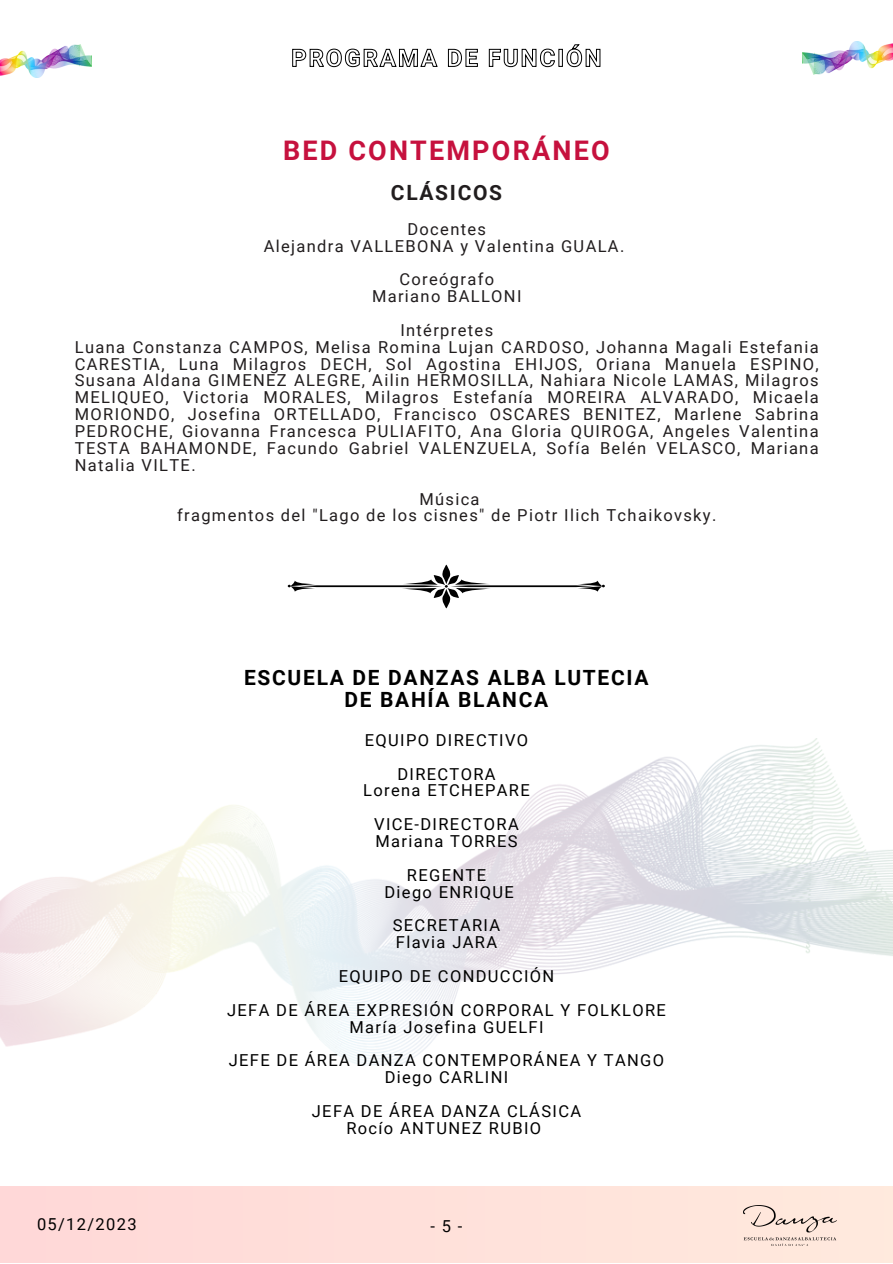
<style>
.page{position:relative;width:893px;height:1264px;background:#fff}
.page>*{position:absolute;margin:0;border:0;box-sizing:border-box;transform-origin:0 0}
.t1{font:700 27px "Roboto";letter-spacing:.08em;color:#c6113e}
.t2{font:700 21px "Roboto";letter-spacing:.08em;color:#000}
.t3{font:700 21px "Roboto";letter-spacing:.08em;color:#211d1e}
.t4{font:16.5px/16.8px "Roboto";letter-spacing:.08em;color:#211d1e;text-align:justify}
.t5{font:16.5px "Roboto";letter-spacing:.08em;color:#000}
</style>
<div class="page">
<div style="left:0;top:1186px;width:892px;height:76px;background:#ffe0da"></div>
<img style="left:0;top:738px;width:892px;height:327px">
<img style="left:743px;top:1205px;width:93px;height:40px">
<img style="left:0;top:45px;width:92px;height:33px">
<img style="left:802px;top:42px;width:90px;height:32px">
<svg style="left:292px;top:44px;width:308px;height:24px"></svg>
<svg style="left:288px;top:564px;width:317px;height:44px"></svg>
<p class="t1" style="left:283px;top:135px;width:328px">BED CONTEMPORÁNEO</p>
<p class="t3" style="left:391px;top:180px;width:113px">CLÁSICOS</p>
<p class="t4" style="left:407px;top:220px;width:80px">Docentes</p>
<p class="t4" style="left:264px;top:237px;width:362px">Alejandra VALLEBONA y Valentina GUALA.</p>
<p class="t4" style="left:399px;top:271px;width:96px">Coreógrafo</p>
<p class="t4" style="left:372px;top:288px;width:151px">Mariano BALLONI</p>
<p class="t4" style="left:400px;top:322px;width:94px">Intérpretes</p>
<p class="t4" style="left:75px;top:339px;width:745px">Luana Constanza CAMPOS, Melisa Romina Lujan CARDOSO, Johanna Magali Estefania CARESTIA, Luna Milagros DECH, Sol Agostina EHIJOS, Oriana Manuela ESPINO, Susana Aldana GIMENEZ ALEGRE, Ailin HERMOSILLA, Nahiara Nicole LAMAS, Milagros MELIQUEO, Victoria MORALES, Milagros Estefanía MOREIRA ALVARADO, Micaela MORIONDO, Josefina ORTELLADO, Francisco OSCARES BENITEZ, Marlene Sabrina PEDROCHE, Giovanna Francesca PULIAFITO, Ana Gloria QUIROGA, Angeles Valentina TESTA BAHAMONDE, Facundo Gabriel VALENZUELA, Sofía Belén VELASCO, Mariana Natalia VILTE.</p>
<p class="t4" style="left:419px;top:490px;width:62px">Música</p>
<p class="t4" style="left:177px;top:507px;width:540px">fragmentos del "Lago de los cisnes" de Piotr Ilich Tchaikovsky.</p>
<p class="t5" style="left:37px;top:1214px;width:101px">05/12/2023</p>
<p class="t2" style="left:244px;top:665px;width:406px">ESCUELA DE DANZAS ALBA LUTECIA</p>
<p class="t2" style="left:344px;top:687px;width:205px">DE BAHÍA BLANCA</p>
<p class="t5" style="left:365px;top:730px;width:165px">EQUIPO DIRECTIVO</p>
<p class="t5" style="left:397px;top:764px;width:100px">DIRECTORA</p>
<p class="t5" style="left:363px;top:781px;width:168px">Lorena ETCHEPARE</p>
<p class="t5" style="left:374px;top:815px;width:146px">VICE-DIRECTORA</p>
<p class="t5" style="left:375px;top:831px;width:143px">Mariana TORRES</p>
<p class="t5" style="left:407px;top:865px;width:81px">REGENTE</p>
<p class="t5" style="left:384px;top:882px;width:131px">Diego ENRIQUE</p>
<p class="t5" style="left:393px;top:916px;width:109px">SECRETARIA</p>
<p class="t5" style="left:396px;top:933px;width:103px">Flavia JARA</p>
<p class="t5" style="left:338px;top:966px;width:217px">EQUIPO DE CONDUCCIÓN</p>
<p class="t5" style="left:227px;top:1000px;width:440px">JEFA DE ÁREA EXPRESIÓN CORPORAL Y FOLKLORE</p>
<p class="t5" style="left:349px;top:1017px;width:195px">María Josefina GUELFI</p>
<p class="t5" style="left:229px;top:1051px;width:437px">JEFE DE ÁREA DANZA CONTEMPORÁNEA Y TANGO</p>
<p class="t5" style="left:385px;top:1067px;width:125px">Diego CARLINI</p>
<p class="t5" style="left:312px;top:1101px;width:271px">JEFA DE ÁREA DANZA CLÁSICA</p>
<p class="t5" style="left:346px;top:1118px;width:196px">Rocío ANTUNEZ RUBIO</p>
<p class="t5" style="left:430px;top:1216px;width:33px">-5-</p>
</div>
